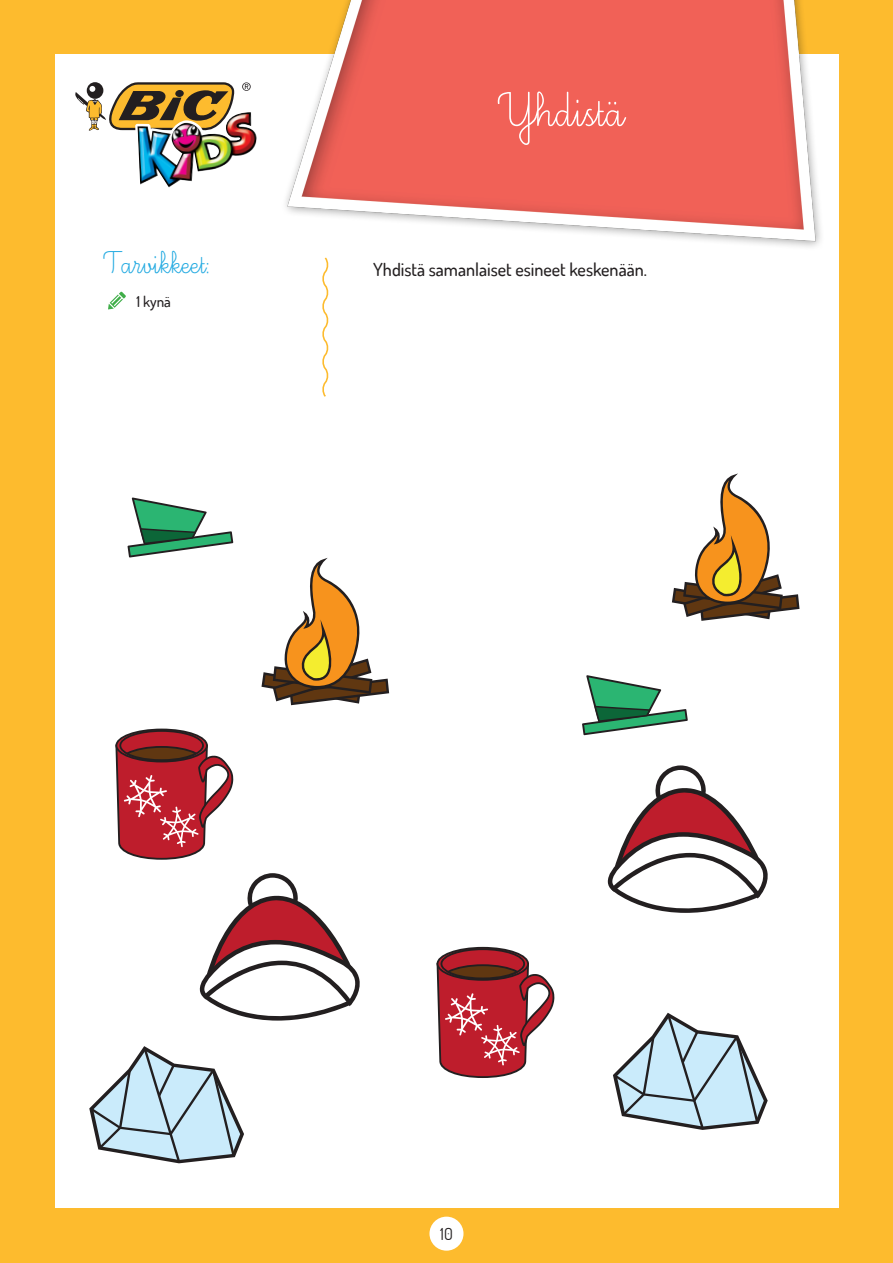
<style>
.page{position:relative;width:893px;height:1263px;background:#fdbb2e}
.page>*{position:absolute;margin:0;border:0;box-sizing:border-box;transform-origin:0 0}
.t1{font:60px "Ecriture A Romain Orne";color:#fff}
.t2{font:39px "Ecriture A Romain Orne";color:#24aae1}
.t3{font:500 18px "Dosis";color:#231f20}
.t4{font:16.5px "Dosis";color:#231f20}
.t5{font:500 15px "Dosis";color:#231f20}
</style>
<div class="page">
<div style="left:55px;top:55px;width:783px;height:1153px;background:#fff"></div>
<div style="left:429px;top:1216px;width:34px;height:35px;background:#fff;border-radius:50%"></div>
<img style="left:282px;top:0;width:543px;height:247px">
<svg style="left:75px;top:82px;width:176px;height:53px"></svg>
<img style="left:138px;top:112px;width:119px;height:76px">
<svg style="left:322px;top:257px;width:7px;height:140px"></svg>
<svg style="left:108px;top:292px;width:18px;height:17px"></svg>
<svg style="left:607px;top:765px;width:161px;height:148px"></svg>
<svg style="left:199px;top:873px;width:161px;height:147px"></svg>
<svg style="left:672px;top:473px;width:127px;height:148px"></svg>
<svg style="left:261px;top:558px;width:128px;height:147px"></svg>
<svg style="left:115px;top:729px;width:118px;height:131px"></svg>
<svg style="left:437px;top:947px;width:117px;height:131px"></svg>
<svg style="left:127px;top:497px;width:106px;height:60px"></svg>
<svg style="left:582px;top:675px;width:106px;height:60px"></svg>
<svg style="left:89px;top:1046px;width:155px;height:117px"></svg>
<svg style="left:613px;top:1013px;width:155px;height:117px"></svg>
<h2 class="t2" style="left:105px;top:244px;width:107px">Tarvikkeet:</h2>
<p class="t5" style="left:136px;top:292px;width:36px">1 kynä</p>
<p class="t1" style="left:499px;top:81px;width:125px">Yhdistä</p>
<p class="t3" style="left:373px;top:258px;width:275px">Yhdistä samanlaiset esineet keskenään.</p>
<p class="t4" style="left:440px;top:1223px;width:14px">10</p>
</div>
